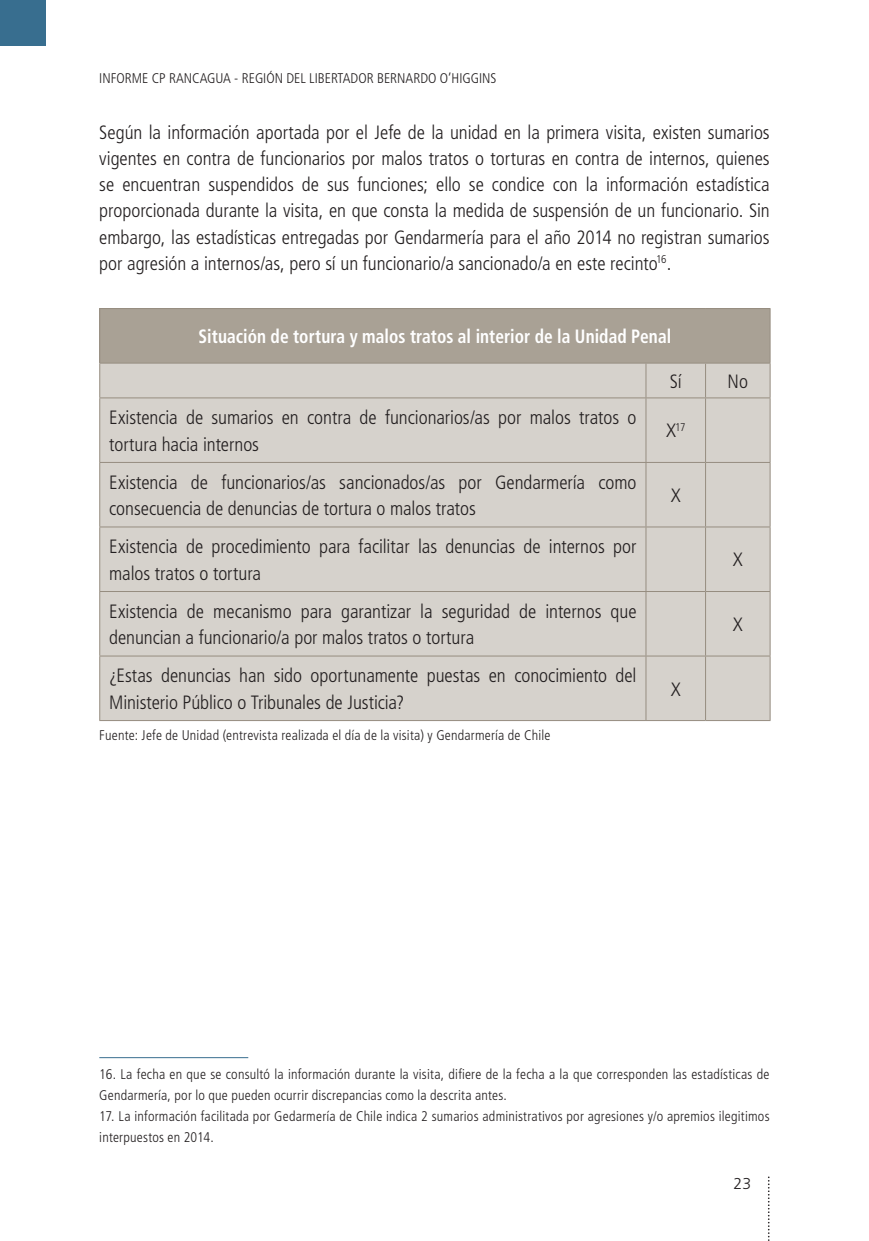
<style>
.page{position:relative;width:869px;height:1241px;background:#fff}
.page>*{position:absolute;margin:0;border:0;box-sizing:border-box;transform-origin:0 0}
.TEXTO_GENERAL{font:300 condensed 19.25px/26.2px "Frutiger LT Std";letter-spacing:-.005em;color:#231f20}
.TITULOTABLA{font:700 condensed 19.25px "Frutiger LT Std";letter-spacing:.005em;color:#fff;scale:.9 1}
.t1{font:300 15.75px "Frutiger LT Std";color:#231f20}
.TEXTO_GENERAL-2{font:300 condensed 14px/21px "Frutiger LT Std";letter-spacing:.015em;color:#231f20}
.TEXTO_GENERAL-3{font:300 condensed 11.2px "Frutiger LT Std";color:#231f20}
.s1{font-size:19.25px}
</style>
<div class="page">
<svg style="left:768px;top:1177px;width:1px;height:63px"></svg>
<div style="left:0;top:0;width:45px;height:45px;background:#386e8f"></div>
<div style="left:100px;top:308px;width:669px;height:55px;background:#a9a195"></div>
<div style="left:100px;top:363px;width:669px;height:357px;background:#d6d2cc"></div>
<hr style="left:99px;top:308px;width:546px;height:1px;background:#968d80">
<hr style="left:99px;top:309px;width:1px;height:53px;background:#968d80">
<hr style="left:645px;top:308px;width:60px;height:1px;background:#968d80">
<hr style="left:705px;top:308px;width:65px;height:1px;background:#968d80">
<hr style="left:769px;top:309px;width:1px;height:53px;background:#968d80">
<hr style="left:99px;top:362px;width:546px;height:1px;background:#968d80">
<hr style="left:99px;top:363px;width:1px;height:34px;background:#968d80">
<hr style="left:645px;top:362px;width:60px;height:1px;background:#968d80">
<hr style="left:645px;top:363px;width:1px;height:34px;background:#968d80">
<hr style="left:705px;top:362px;width:65px;height:1px;background:#968d80">
<hr style="left:704px;top:363px;width:1px;height:34px;background:#968d80">
<hr style="left:769px;top:363px;width:1px;height:34px;background:#968d80">
<hr style="left:99px;top:397px;width:546px;height:1px;background:#968d80">
<hr style="left:99px;top:398px;width:1px;height:64px;background:#968d80">
<hr style="left:645px;top:397px;width:60px;height:1px;background:#968d80">
<hr style="left:645px;top:398px;width:1px;height:64px;background:#968d80">
<hr style="left:705px;top:397px;width:65px;height:1px;background:#968d80">
<hr style="left:704px;top:398px;width:1px;height:64px;background:#968d80">
<hr style="left:769px;top:398px;width:1px;height:64px;background:#968d80">
<hr style="left:99px;top:462px;width:546px;height:1px;background:#968d80">
<hr style="left:99px;top:463px;width:1px;height:63px;background:#968d80">
<hr style="left:645px;top:462px;width:60px;height:1px;background:#968d80">
<hr style="left:645px;top:463px;width:1px;height:63px;background:#968d80">
<hr style="left:705px;top:462px;width:65px;height:1px;background:#968d80">
<hr style="left:704px;top:463px;width:1px;height:63px;background:#968d80">
<hr style="left:769px;top:463px;width:1px;height:63px;background:#968d80">
<hr style="left:99px;top:526px;width:546px;height:1px;background:#968d80">
<hr style="left:99px;top:527px;width:1px;height:64px;background:#968d80">
<hr style="left:645px;top:526px;width:60px;height:1px;background:#968d80">
<hr style="left:645px;top:527px;width:1px;height:64px;background:#968d80">
<hr style="left:705px;top:526px;width:65px;height:1px;background:#968d80">
<hr style="left:704px;top:527px;width:1px;height:64px;background:#968d80">
<hr style="left:769px;top:527px;width:1px;height:64px;background:#968d80">
<hr style="left:99px;top:591px;width:546px;height:1px;background:#968d80">
<hr style="left:99px;top:592px;width:1px;height:63px;background:#968d80">
<hr style="left:645px;top:591px;width:60px;height:1px;background:#968d80">
<hr style="left:645px;top:592px;width:1px;height:63px;background:#968d80">
<hr style="left:705px;top:591px;width:65px;height:1px;background:#968d80">
<hr style="left:704px;top:592px;width:1px;height:63px;background:#968d80">
<hr style="left:769px;top:592px;width:1px;height:63px;background:#968d80">
<hr style="left:99px;top:655px;width:546px;height:1px;background:#968d80">
<hr style="left:99px;top:656px;width:1px;height:64px;background:#968d80">
<hr style="left:645px;top:655px;width:60px;height:1px;background:#968d80">
<hr style="left:645px;top:656px;width:1px;height:64px;background:#968d80">
<hr style="left:705px;top:655px;width:65px;height:1px;background:#968d80">
<hr style="left:704px;top:656px;width:1px;height:64px;background:#968d80">
<hr style="left:769px;top:656px;width:1px;height:64px;background:#968d80">
<hr style="left:99px;top:720px;width:546px;height:1px;background:#968d80">
<hr style="left:645px;top:720px;width:60px;height:1px;background:#968d80">
<hr style="left:705px;top:720px;width:65px;height:1px;background:#968d80">
<hr style="left:99px;top:1057px;width:149px;height:1px;background:#386e8f">
<p class="TEXTO_GENERAL-2" style="left:99px;top:67px;width:398px">INFORME CP RANCAGUA - REGIÓN DEL LIBERTADOR BERNARDO O’HIGGINS</p>
<p class="TEXTO_GENERAL" style="left:99px;top:119px;width:671px;text-align:justify">Según la información aportada por el Jefe de la unidad en la primera visita, existen sumarios vigentes en contra de funcionarios por malos tratos o torturas en contra de internos, quienes se encuentran suspendidos de sus funciones; ello se condice con la información estadística proporcionada durante la visita, en que consta la medida de suspensión de un funcionario. Sin embargo, las estadísticas entregadas por Gendarmería para el año 2014 no registran sumarios por agresión a internos/as, pero sí un funcionario/a sancionado/a en este recinto<sup>16</sup>.</p>
<p class="TITULOTABLA" style="left:198px;top:325px;width:526px">Situación de tortura y malos tratos al interior de la Unidad Penal</p>
<p class="TEXTO_GENERAL" style="left:109px;top:404px;width:528px">Existencia de sumarios en contra de funcionarios/as por malos tratos o tortura hacia internos</p>
<p class="TEXTO_GENERAL" style="left:109px;top:469px;width:528px">Existencia de funcionarios/as sancionados/as por Gendarmería como consecuencia de denuncias de tortura o malos tratos</p>
<p class="TEXTO_GENERAL" style="left:109px;top:533px;width:528px">Existencia de procedimiento para facilitar las denuncias de internos por malos tratos o tortura</p>
<p class="TEXTO_GENERAL" style="left:109px;top:598px;width:528px">Existencia de mecanismo para garantizar la seguridad de internos que denuncian a funcionario/a por malos tratos o tortura</p>
<p class="TEXTO_GENERAL" style="left:109px;top:662px;width:528px">¿Estas denuncias han sido oportunamente puestas en conocimiento del<br>Ministerio Público o Tribunales de Justicia?</p>
<p class="TEXTO_GENERAL-2" style="left:99px;top:725px;width:452px">Fuente: Jefe de Unidad (entrevista realizada el día de la visita) y Gendarmería de Chile</p>
<p class="TEXTO_GENERAL" style="left:669px;top:368px;width:13px">Sí</p>
<p class="TEXTO_GENERAL" style="left:727px;top:368px;width:22px">No</p>
<p class="TEXTO_GENERAL-3" style="left:665px;top:420px;width:21px"><span class="s1">X</span>17</p>
<p class="TEXTO_GENERAL" style="left:670px;top:482px;width:11px">X</p>
<p class="TEXTO_GENERAL" style="left:670px;top:676px;width:11px">X</p>
<p class="TEXTO_GENERAL" style="left:732px;top:547px;width:11px">X</p>
<p class="TEXTO_GENERAL" style="left:732px;top:611px;width:11px">X</p>
<p class="TEXTO_GENERAL-2" style="left:99px;top:1063px;width:671px">16. La fecha en que se consultó la información durante la visita, difiere de la fecha a la que corresponden las estadísticas de<br>Gendarmería, por lo que pueden ocurrir discrepancias como la descrita antes.</p>
<p class="TEXTO_GENERAL-2" style="left:99px;top:1105px;width:671px">17. La información facilitada por Gedarmería de Chile indica 2 sumarios administrativos por agresiones y/o apremios ilegitimos interpuestos en 2014.</p>
<p class="t1" style="left:733px;top:1174px;width:19px">23</p>
</div>
